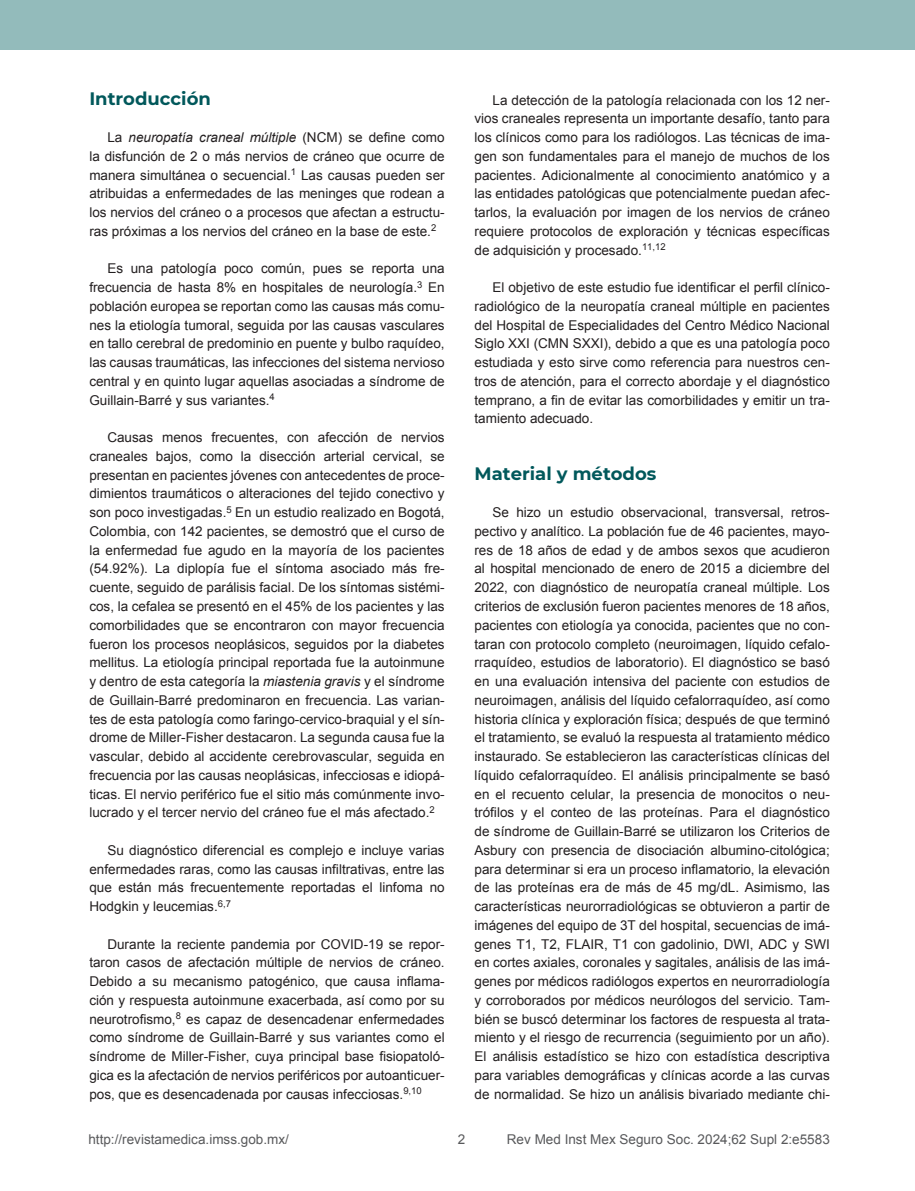
<style>
.page{position:relative;width:915px;height:1191px;background:#fff}
.page>*{position:absolute;margin:0;border:0;box-sizing:border-box;transform-origin:0 0}
.t1{font:700 18px "Montserrat";color:#01585b}
.t2{font:13.5px/18.8px "Arial";color:#231f20;text-align:justify}
.t3{font:13.5px "Arial";color:#58595b}
.s1{font-style:italic}
</style>
<div class="page">
<div style="left:0;top:0;width:914px;height:50px;background:#93bbbb"></div>
<h1 class="t1" style="left:89px;top:85px;width:123px">Introducción</h1>
<p class="t2" style="left:89px;top:128px;width:357px;text-indent:18px">La <span class="s1">neuropatía craneal múltiple</span> (NCM) se define como la disfunción de 2 o más nervios de cráneo que ocurre de manera simultánea o secuencial.<sup>1</sup> Las causas pueden ser atribuidas a enfermedades de las meninges que rodean a los nervios del cráneo o a procesos que afectan a estructu&shy;ras próximas a los nervios del cráneo en la base de este.<sup>2</sup></p>
<p class="t2" style="left:89px;top:259px;width:357px;text-indent:18px">Es una patología poco común, pues se reporta una frecuencia de hasta 8% en hospitales de neurología.<sup>3</sup> En población europea se reportan como las causas más comu&shy;nes la etiología tumoral, seguida por las causas vasculares en tallo cerebral de predominio en puente y bulbo raquídeo, las causas traumáticas, las infecciones del sistema nervioso central y en quinto lugar aquellas asociadas a síndrome de Guillain-Barré y sus variantes.<sup>4</sup></p>
<p class="t2" style="left:89px;top:428px;width:357px;text-indent:18px">Causas menos frecuentes, con afección de nervios craneales bajos, como la disección arterial cervical, se presentan en pacientes jóvenes con antecedentes de proce&shy;dimientos traumáticos o alteraciones del tejido conectivo y son poco investigadas.<sup>5</sup> En un estudio realizado en Bogotá, Colombia, con 142 pacientes, se demostró que el curso de la enfermedad fue agudo en la mayoría de los pacientes (54.92%). La diplopía fue el síntoma asociado más fre&shy;cuente, seguido de parálisis facial. De los síntomas sistémi&shy;cos, la cefalea se presentó en el 45% de los pacientes y las comorbilidades que se encontraron con mayor frecuencia fueron los procesos neoplásicos, seguidos por la diabetes mellitus. La etiología principal reportada fue la autoinmune y dentro de esta categoría la <span class="s1">miastenia gravis</span> y el síndrome de Guillain-Barré predominaron en frecuencia. Las varian&shy;tes de esta patología como faringo-cervico-braquial y el sín&shy;drome de Miller-Fisher destacaron. La segunda causa fue la vascular, debido al accidente cerebrovascular, seguida en frecuencia por las causas neoplásicas, infecciosas e idiopá&shy;ticas. El nervio periférico fue el sitio más comúnmente invo&shy;lucrado y el tercer nervio del cráneo fue el más afectado.<sup>2</sup></p>
<p class="t2" style="left:89px;top:841px;width:357px;text-indent:18px">Su diagnóstico diferencial es complejo e incluye varias enfermedades raras, como las causas infiltrativas, entre las que están más frecuentemente reportadas el linfoma no Hodgkin y leucemias.<sup>6,7</sup></p>
<p class="t2" style="left:89px;top:934px;width:357px;text-indent:18px">Durante la reciente pandemia por COVID-19 se repor&shy;taron casos de afectación múltiple de nervios de cráneo.<br>Debido a su mecanismo patogénico, que causa inflama&shy;ción y respuesta autoinmune exacerbada, así como por su neurotrofismo,<sup>8</sup> es capaz de desencadenar enfermedades como síndrome de Guillain-Barré y sus variantes como el síndrome de Miller-Fisher, cuya principal base fisiopatoló&shy;gica es la afectación de nervios periféricos por autoanticuer&shy;pos, que es desencadenada por causas infecciosas.<sup>9,10</sup></p>
<p class="t2" style="left:474px;top:91px;width:357px;text-indent:18px">La detección de la patología relacionada con los 12 ner&shy;vios craneales representa un importante desafío, tanto para los clínicos como para los radiólogos. Las técnicas de ima&shy;gen son fundamentales para el manejo de muchos de los pacientes. Adicionalmente al conocimiento anatómico y a las entidades patológicas que potencialmente puedan afec&shy;tarlos, la evaluación por imagen de los nervios de cráneo requiere protocolos de exploración y técnicas específicas de adquisición y procesado.<sup>11,12</sup></p>
<p class="t2" style="left:474px;top:278px;width:357px;text-indent:18px">El objetivo de este estudio fue identificar el perfil clínico&shy;radiológico de la neuropatía craneal múltiple en pacientes del Hospital de Especialidades del Centro Médico Nacional Siglo XXI (CMN SXXI), debido a que es una patología poco estudiada y esto sirve como referencia para nuestros cen&shy;tros de atención, para el correcto abordaje y el diagnóstico temprano, a fin de evitar las comorbilidades y emitir un tra&shy;tamiento adecuado.</p>
<h1 class="t1" style="left:474px;top:460px;width:183px">Material y métodos</h1>
<p class="t2" style="left:474px;top:503px;width:357px;text-indent:18px">Se hizo un estudio observacional, transversal, retros&shy;pectivo y analítico. La población fue de 46 pacientes, mayo&shy;res de 18 años de edad y de ambos sexos que acudieron al hospital mencionado de enero de 2015 a diciembre del 2022, con diagnóstico de neuropatía craneal múltiple. Los criterios de exclusión fueron pacientes menores de 18 años, pacientes con etiología ya conocida, pacientes que no con&shy;taran con protocolo completo (neuroimagen, líquido cefalo&shy;rraquídeo, estudios de laboratorio). El diagnóstico se basó en una evaluación intensiva del paciente con estudios de neuroimagen, análisis del líquido cefalorraquídeo, así como historia clínica y exploración física; después de que terminó el tratamiento, se evaluó la respuesta al tratamiento médico instaurado. Se establecieron las características clínicas del líquido cefalorraquídeo. El análisis principalmente se basó en el recuento celular, la presencia de monocitos o neu&shy;trófilos y el conteo de las proteínas. Para el diagnóstico de síndrome de Guillain-Barré se utilizaron los Criterios de Asbury con presencia de disociación albumino-citológica; para determinar si era un proceso inflamatorio, la elevación de las proteínas era de más de 45 mg/dL. Asimismo, las características neurorradiológicas se obtuvieron a partir de imágenes del equipo de 3T del hospital, secuencias de imá&shy;genes T1, T2, FLAIR, T1 con gadolinio, DWI, ADC y SWI en cortes axiales, coronales y sagitales, análisis de las imá&shy;genes por médicos radiólogos expertos en neurorradiología y corroborados por médicos neurólogos del servicio. Tam&shy;bién se buscó determinar los factores de respuesta al trata&shy;miento y el riesgo de recurrencia (seguimiento por un año).<br>El análisis estadístico se hizo con estadística descriptiva para variables demográficas y clínicas acorde a las curvas de normalidad. Se hizo un análisis bivariado mediante chi-</p>
<p class="t3" style="left:88px;top:1130px;width:202px">http://revistamedica.imss.gob.mx/</p>
<p class="t3" style="left:458px;top:1130px;width:9px">2</p>
<p class="t3" style="left:506px;top:1130px;width:324px">Rev Med Inst Mex Seguro Soc. 2024;62 Supl 2:e5583</p>
</div>
